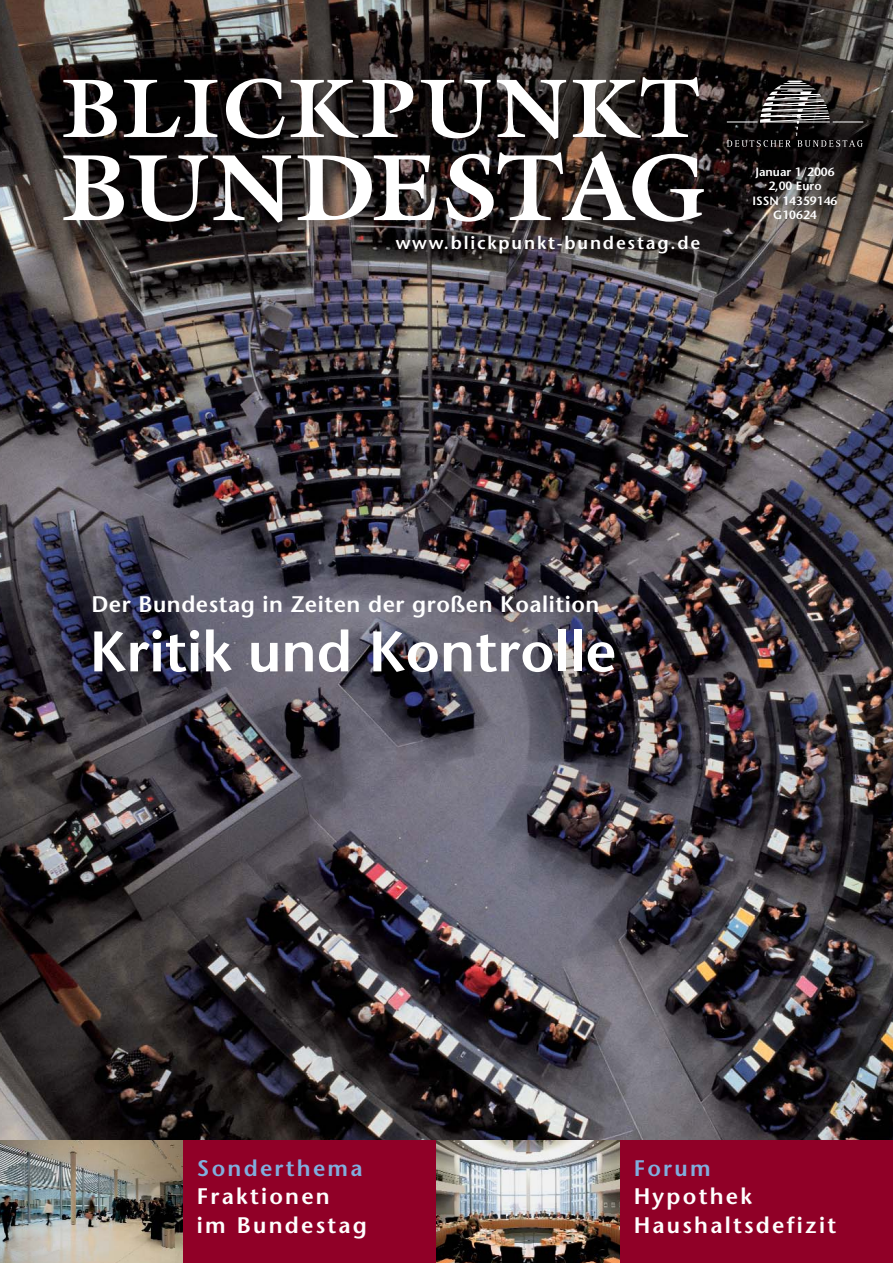
<style>
.page{position:relative;width:893px;height:1263px;background:#fff}
.page>*{position:absolute;margin:0;border:0;box-sizing:border-box;transform-origin:0 0}
.t1{font:600 57px "Stone Sans";color:#fff}
.t2{font:600 22.5px/28.5px "Stone Sans";letter-spacing:.1em;color:#fff}
.t3{font:600 22.5px "Stone Sans";letter-spacing:.025em;color:#fff}
.t4{font:600 22.5px "Stone Sans";letter-spacing:.1em;color:#81aedd}
.t5{font:600 18px "Stone Sans";letter-spacing:.1em;color:#fff}
.t6{font:600 12px/14.4px "Stone Sans";color:#fff;text-align:center}
</style>
<div class="page">
<img style="left:0;top:1px;width:893px;height:1139px">
<svg style="left:63px;top:77px;width:636px;height:62px"></svg>
<svg style="left:63px;top:151px;width:641px;height:72px"></svg>
<svg style="left:727px;top:81px;width:136px;height:66px;background:#383432"></svg>
<hr style="left:727px;top:122px;width:31px;height:1px;background:#fff">
<hr style="left:833px;top:122px;width:30px;height:1px;background:#fff">
<div style="left:0;top:1140px;width:893px;height:123px;background:#900027"></div>
<img style="left:0;top:1140px;width:182px;height:123px">
<img style="left:436px;top:1140px;width:183px;height:123px">
<p class="t5" style="left:396px;top:235px;width:306px">www.blickpunkt-bundestag.de</p>
<p class="t6" style="left:752px;top:166px;width:86px">Januar 1/2006<br>2,00 Euro<br>ISSN 14359146<br>G10624</p>
<p class="t3" style="left:91px;top:595px;width:510px">Der Bundestag in Zeiten der großen Koalition</p>
<h1 class="t1" style="left:90px;top:629px;width:528px">Kritik und Kontrolle</h1>
<p class="t4" style="left:197px;top:1159px;width:167px">Sonderthema</p>
<p class="t2" style="left:197px;top:1184px;width:171px">Fraktionen<br>im Bundestag</p>
<p class="t4" style="left:634px;top:1159px;width:78px">Forum</p>
<p class="t2" style="left:634px;top:1184px;width:204px">Hypothek<br>Haushaltsdefizit</p>
</div>
